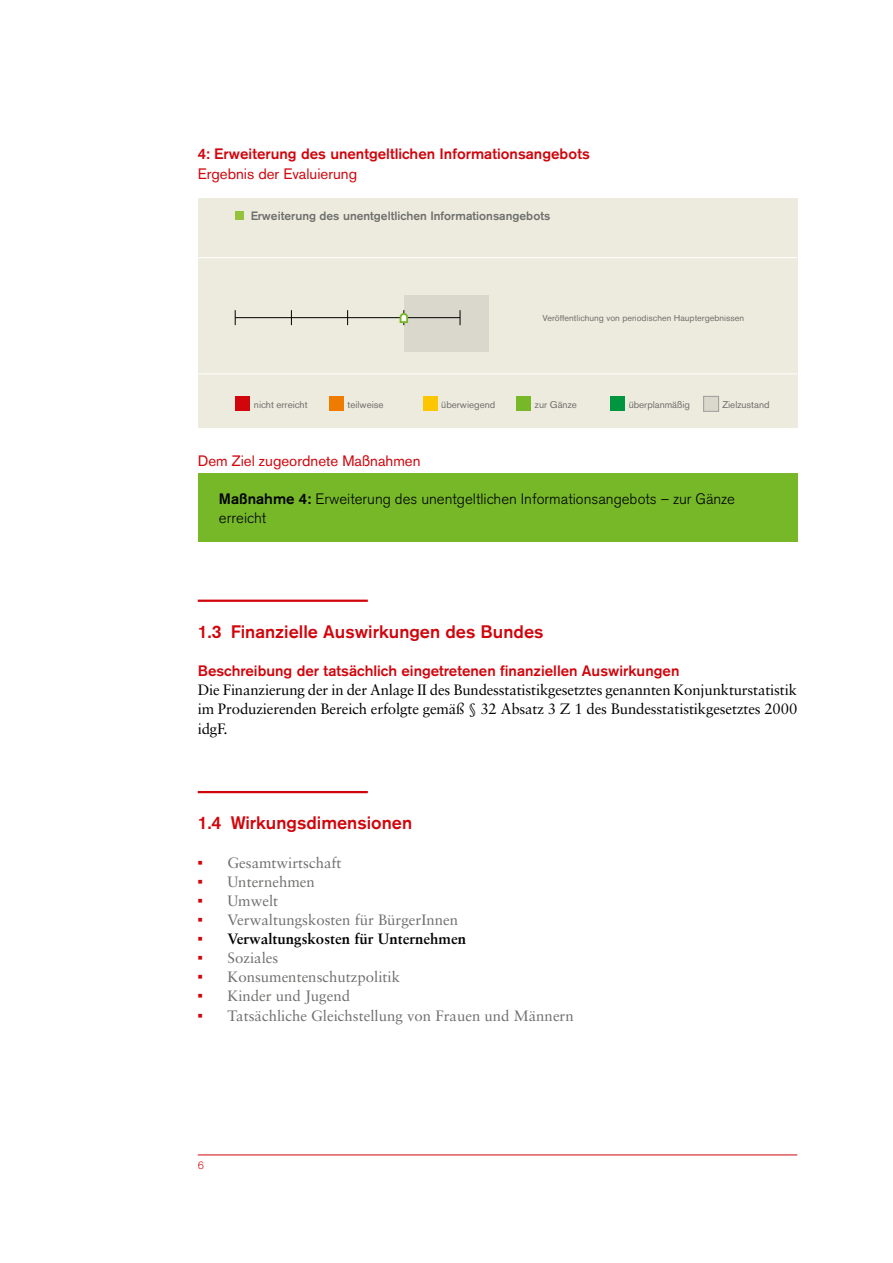
<style>
.page{position:relative;width:893px;height:1263px;background:#fff}
.page>*{position:absolute;margin:0;border:0;box-sizing:border-box;transform-origin:0 0}
.Überschrift_2_H3{font:500 18px "Akzidenz Grotesk Pro";color:#d1050c}
.Lauftext{font:15px/19.2px "Sabon LT Pro";letter-spacing:-.01em;color:#000;text-align:justify}
.t1{font:15px "Sabon LT Pro";color:#6f6f6e}
.Überschrift_3_H3{font:500 15px "Akzidenz Grotesk Pro";color:#d1050c}
.Maßnahme___Zur_Gänze{font:300 15px/19.2px "Akzidenz Grotesk Pro";color:#000}
.Überschrift_4_H4{font:15px "Akzidenz Grotesk Pro";color:#d1050c}
.t2{font:700 15px "Sabon LT Pro";color:#000}
.t3{font:500 12px "Akzidenz Grotesk Pro";color:#6f6f6e}
.t4{font:300 10.5px "Akzidenz Grotesk Pro";color:#d1050c}
.t5{font:9.75px "Akzidenz Grotesk Pro";color:#6f6f6e}
.t6{font:9px "Akzidenz Grotesk Pro";color:#6f6f6e}
.s1{font-weight:500}
.s2{font-family:"Akzidenz Grotesk Pro";font-weight:700;color:#d1050c}
.s3{font-family:"Akzidenz Grotesk Pro";color:#d1050c}
</style>
<div class="page">
<hr style="left:198px;top:1154px;width:599px;height:1px;background:#d1050c">
<div style="left:198px;top:473px;width:599px;height:69px;background:#76b828"></div>
<hr style="left:198px;top:600px;width:170px;height:2px;background:#d1050c">
<hr style="left:198px;top:791px;width:170px;height:2px;background:#d1050c">
<div style="left:198px;top:198px;width:599px;height:229px;background:#edebdd"></div>
<div style="left:235px;top:211px;width:9px;height:9px;background:#94c23c"></div>
<hr style="left:198px;top:257px;width:599px;height:1px;background:#fff">
<div style="left:404px;top:295px;width:84px;height:56px;background:#dad8cc"></div>
<hr style="left:235px;top:317px;width:225px;height:1px;background:#000">
<svg style="left:235px;top:310px;width:1px;height:15px"></svg>
<svg style="left:347px;top:310px;width:1px;height:15px"></svg>
<svg style="left:291px;top:310px;width:1px;height:15px"></svg>
<svg style="left:460px;top:310px;width:1px;height:15px"></svg>
<svg style="left:399px;top:310px;width:10px;height:15px"></svg>
<hr style="left:198px;top:373px;width:599px;height:1px;background:#fff">
<div style="left:235px;top:396px;width:15px;height:15px;background:#d1050c"></div>
<div style="left:329px;top:396px;width:15px;height:15px;background:#ef7c00"></div>
<div style="left:423px;top:396px;width:15px;height:15px;background:#fec600"></div>
<div style="left:516px;top:396px;width:15px;height:15px;background:#76b828"></div>
<div style="left:610px;top:396px;width:15px;height:15px;background:#00963f"></div>
<div style="left:704px;top:396px;width:15px;height:15px;background:#dad8cc"></div>
<div style="left:703px;top:396px;width:16px;height:16px;border:1px solid #9c9d9d"></div>
<h3 class="Überschrift_3_H3" style="left:198px;top:144px;width:394px">4: Erweiterung des unentgeltlichen Informationsangebots</h3>
<h4 class="Überschrift_4_H4" style="left:198px;top:164px;width:161px">Ergebnis der Evaluierung</h4>
<p class="t3" style="left:250px;top:208px;width:302px">Erweiterung des unentgeltlichen Informationsangebots</p>
<p class="t6" style="left:542px;top:312px;width:203px">Veröffentlichung von periodischen Hauptergebnissen</p>
<p class="t5" style="left:254px;top:398px;width:55px">nicht erreicht</p>
<p class="t5" style="left:348px;top:398px;width:37px">teilweise</p>
<p class="t5" style="left:441px;top:398px;width:55px">überwiegend</p>
<p class="t5" style="left:535px;top:398px;width:43px">zur Gänze</p>
<p class="t5" style="left:629px;top:398px;width:63px">überplanmäßig</p>
<p class="t5" style="left:722px;top:398px;width:49px">Zielzustand</p>
<h4 class="Überschrift_4_H4" style="left:198px;top:451px;width:224px">Dem Ziel zugeordnete Maßnahmen</h4>
<p class="Maßnahme___Zur_Gänze" style="left:219px;top:489px;width:518px"><span class="s1">Maßnahme 4:</span> Erweiterung des unentgeltlichen Informationsangebots – zur Gänze erreicht</p>
<h3 class="Überschrift_2_H3" style="left:198px;top:620px;width:347px">1.3 Finanzielle Auswirkungen des Bundes</h3>
<h3 class="Überschrift_3_H3" style="left:198px;top:661px;width:483px">Beschreibung der tatsächlich eingetretenen finanziellen Auswirkungen</h3>
<p class="Lauftext" style="left:198px;top:680px;width:601px">Die Finanzierung der in der Anlage II des Bundesstatistikgesetztes genannten Konjunkturstatistik im Produzierenden Bereich erfolgte gemäß § 32 Absatz 3 Z 1 des Bundesstatistikgesetztes 2000 idgF.</p>
<h3 class="Überschrift_2_H3" style="left:198px;top:811px;width:216px">1.4 Wirkungsdimensionen</h3>
<p class="t1" style="left:198px;top:853px;width:145px"><span class="s2">•</span> Gesamtwirtschaft</p>
<p class="t1" style="left:198px;top:872px;width:119px"><span class="s2">•</span> Unternehmen</p>
<p class="t1" style="left:198px;top:891px;width:82px"><span class="s2">•</span> Umwelt</p>
<p class="t1" style="left:198px;top:910px;width:262px"><span class="s2">•</span> Verwaltungskosten für BürgerInnen</p>
<p class="t2" style="left:198px;top:929px;width:270px"><span class="s3">•</span> Verwaltungskosten für Unternehmen</p>
<p class="t1" style="left:198px;top:948px;width:82px"><span class="s2">•</span> Soziales</p>
<p class="t1" style="left:198px;top:968px;width:204px"><span class="s2">•</span> Konsumentenschutzpolitik</p>
<p class="t1" style="left:198px;top:987px;width:154px"><span class="s2">•</span> Kinder und Jugend</p>
<p class="t1" style="left:198px;top:1006px;width:378px"><span class="s2">•</span> Tatsächliche Gleichstellung von Frauen und Männern</p>
<p class="t4" style="left:198px;top:1158px;width:8px">6</p>
</div>
